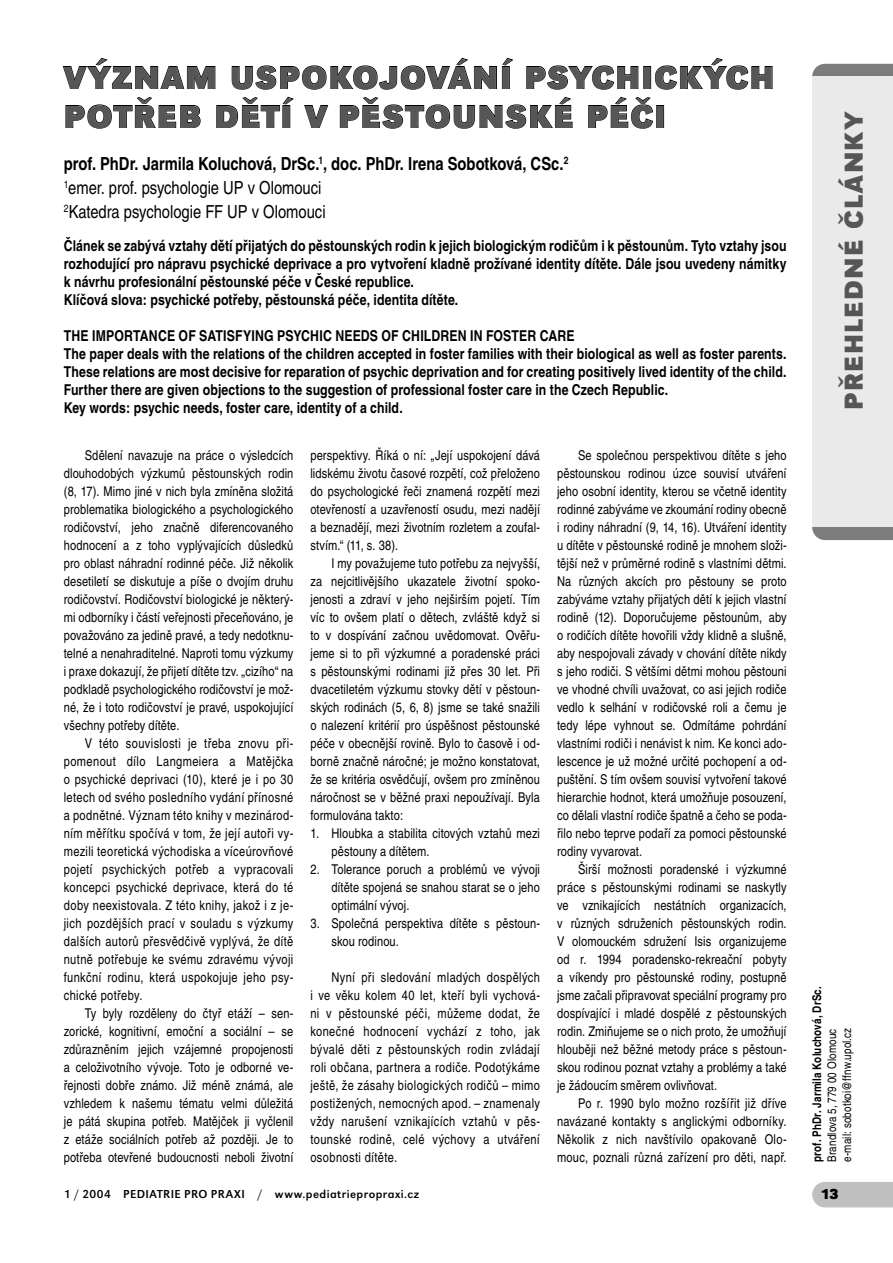
<style>
.page{position:relative;width:893px;height:1263px;background:#fff}
.page>*{position:absolute;margin:0;border:0;box-sizing:border-box;transform-origin:0 0}
.n_nadpis{font:700 33px/39px "URW Grotesk TEE";letter-spacing:.05em;color:#565656}
.n_boční_pruh{font:700 27px "URW Grotesk TEE";letter-spacing:.045em;color:#565656}
.n_autor_pod_nadpisem{font:condensed 18px/24px "Nimbus San LEE";letter-spacing:-.005em;color:#000}
.n_návěstí{font:700 condensed 15px/18px "Nimbus San LEE";letter-spacing:.005em;color:#000;text-align:justify}
.t1{font:700 15px "URW Grotesk TEE";color:#000}
.n_text{font:condensed 13.5px/18px "Nimbus San LEE";letter-spacing:.01em;color:#000;text-align:justify}
.n_odrážka{font:condensed 13.5px/18px "Nimbus San LEE";letter-spacing:.01em;color:#000}
.n_adresa_pro_korespondenci{font:condensed 12px/15px "Nimbus San LEE";letter-spacing:.015em;color:#000}
.t2{font:12px "URW Grotesk TEE";letter-spacing:.035em;color:#000}
.s1{font-weight:700}
</style>
<div class="page">
<svg style="left:812px;top:64px;width:81px;height:476px;background:#848484"></svg>
<div style="left:812px;top:1182px;width:81px;height:25px;background:#c0c0c0"></div>
<div style="left:812px;top:77px;width:81px;height:450px;background:#eaeaea"></div>
<svg style="left:62px;top:57px;width:154px;height:32px"></svg>
<svg style="left:231px;top:57px;width:283px;height:33px"></svg>
<svg style="left:526px;top:65px;width:113px;height:25px"></svg>
<div style="left:643px;top:66px;width:8px;height:23px;border:1px solid #000"></div>
<svg style="left:655px;top:57px;width:118px;height:33px"></svg>
<svg style="left:65px;top:97px;width:136px;height:32px"></svg>
<svg style="left:216px;top:96px;width:78px;height:32px"></svg>
<svg style="left:304px;top:105px;width:25px;height:23px"></svg>
<svg style="left:340px;top:96px;width:233px;height:33px"></svg>
<svg style="left:588px;top:96px;width:65px;height:33px"></svg>
<div style="left:656px;top:105px;width:8px;height:23px;border:1px solid #000"></div>
<p class="n_nadpis" style="left:64px;top:58px;width:712px">VÝZNAM USPOKOJOVÁNÍ PSYCHICKÝCH<br>POTŘEB DĚTÍ V PĚSTOUNSKÉ PÉČI</p>
<p class="n_autor_pod_nadpisem" style="left:64px;top:151px;width:506px"><span class="s1">prof. PhDr. Jarmila Koluchová, DrSc.</span><sup>1</sup><span class="s1">, doc. PhDr. Irena Sobotková, CSc.</span><sup>2<br></sup><sup>1</sup>emer. prof. psychologie UP v Olomouci<br><sup>2</sup>Katedra psychologie FF UP v Olomouci</p>
<p class="n_návěstí" style="left:64px;top:237px;width:724px">Článek se zabývá vztahy dětí přijatých do pěstounských rodin k jejich biologickým rodičům i k pěstounům. Tyto vztahy jsou rozhodující pro nápravu psychické deprivace a pro vytvoření kladně prožívané identity dítěte. Dále jsou uvedeny námitky k návrhu profesionální pěstounské péče v České republice.</p>
<p class="n_návěstí" style="left:64px;top:291px;width:396px">Klíčová slova: psychické potřeby, pěstounská péče, identita dítěte.</p>
<p class="n_návěstí" style="left:64px;top:327px;width:512px">THE IMPORTANCE OF SATISFYING PSYCHIC NEEDS OF CHILDREN IN FOSTER CARE</p>
<p class="n_návěstí" style="left:64px;top:345px;width:724px">The paper deals with the relations of the children accepted in foster families with their biological as well as foster parents.<br>These relations are most decisive for reparation of psychic deprivation and for creating positively lived identity of the child.<br>Further there are given objections to the suggestion of professional foster care in the Czech Republic.</p>
<p class="n_návěstí" style="left:64px;top:399px;width:340px">Key words: psychic needs, foster care, identity of a child.</p>
<p class="n_text" style="left:64px;top:446px;width:231px;text-indent:21px">Sdělení navazuje na práce o výsledcích dlouhodobých výzkumů pěstounských rodin (8, 17). Mimo jiné v nich byla zmíněna složitá problematika biologického a psychologického rodičovství, jeho značně diferencovaného hodnocení a z toho vyplývajících důsledků pro oblast náhradní rodinné péče. Již několik desetiletí se diskutuje a píše o dvojím druhu rodičovství. Rodičovství biologické je některý&shy;mi odborníky i částí veřejnosti přeceňováno, je považováno za jedině pravé, a tedy nedotknu&shy;telné a nenahraditelné. Naproti tomu výzkumy i praxe dokazují, že přijetí dítěte tzv. „cizího“ na podkladě psychologického rodičovství je mož&shy;né, že i toto rodičovství je pravé, uspokojující všechny potřeby dítěte.</p>
<p class="n_text" style="left:64px;top:734px;width:231px;text-indent:21px">V této souvislosti je třeba znovu při&shy;pomenout dílo Langmeiera a Matějčka o psychické deprivaci (10), které je i po 30 letech od svého posledního vydání přínosné a podnětné. Význam této knihy v mezinárod&shy;ním měřítku spočívá v tom, že její autoři vy&shy;mezili teoretická východiska a víceúrovňové pojetí psychických potřeb a vypracovali koncepci psychické deprivace, která do té doby neexistovala. Z této knihy, jakož i z je&shy;jich pozdějších prací v souladu s výzkumy dalších autorů přesvědčivě vyplývá, že dítě nutně potřebuje ke svému zdravému vývoji funkční rodinu, která uspokojuje jeho psy&shy;chické potřeby.</p>
<p class="n_text" style="left:64px;top:1004px;width:231px;text-indent:21px">Ty byly rozděleny do čtyř etáží – sen&shy;zorické, kognitivní, emoční a sociální – se zdůrazněním jejich vzájemné propojenosti a celoživotního vývoje. Toto je odborné ve&shy;řejnosti dobře známo. Již méně známá, ale vzhledem k našemu tématu velmi důležitá je pátá skupina potřeb. Matějček ji vyčlenil z etáže sociálních potřeb až později. Je to potřeba otevřené budoucnosti neboli životní</p>
<p class="n_text" style="left:310px;top:446px;width:231px">perspektivy. Říká o ní: „Její uspokojení dává lidskému životu časové rozpětí, což přeloženo do psychologické řeči znamená rozpětí mezi otevřeností a uzavřeností osudu, mezi nadějí a beznadějí, mezi životním rozletem a zoufal&shy;stvím.“ (11, s. 38).</p>
<p class="n_text" style="left:310px;top:554px;width:231px;text-indent:21px">I my považujeme tuto potřebu za nejvyšší, za nejcitlivějšího ukazatele životní spoko&shy;jenosti a zdraví v jeho nejširším pojetí. Tím víc to ovšem platí o dětech, zvláště když si to v dospívání začnou uvědomovat. Ověřu&shy;jeme si to při výzkumné a poradenské práci s pěstounskými rodinami již přes 30 let. Při dvacetiletém výzkumu stovky dětí v pěstoun&shy;ských rodinách (5, 6, 8) jsme se také snažili o nalezení kritérií pro úspěšnost pěstounské péče v obecnější rovině. Bylo to časově i od&shy;borně značně náročné; je možno konstatovat, že se kritéria osvědčují, ovšem pro zmíněnou náročnost se v běžné praxi nepoužívají. Byla formulována takto:</p>
<p class="n_odrážka" style="left:331px;top:824px;width:210px;text-indent:-21px">1. Hloubka a stabilita citových vztahů mezi pěstouny a dítětem.</p>
<p class="n_odrážka" style="left:331px;top:860px;width:210px;text-align:justify;text-indent:-21px">2. Tolerance poruch a problémů ve vývoji dítěte spojená se snahou starat se o jeho optimální vývoj.</p>
<p class="n_odrážka" style="left:331px;top:914px;width:210px;text-indent:-21px">3. Společná perspektiva dítěte s pěstoun&shy;skou rodinou.</p>
<p class="n_text" style="left:310px;top:968px;width:231px;text-indent:21px">Nyní při sledování mladých dospělých i ve věku kolem 40 let, kteří byli vychová&shy;ni v pěstounské péči, můžeme dodat, že konečné hodnocení vychází z toho, jak bývalé děti z pěstounských rodin zvládají roli občana, partnera a rodiče. Podotýkáme ještě, že zásahy biologických rodičů – mimo postižených, nemocných apod. – znamenaly vždy narušení vznikajících vztahů v pěs&shy;tounské rodině, celé výchovy a utváření osobnosti dítěte.</p>
<p class="n_text" style="left:557px;top:446px;width:231px;text-indent:21px">Se společnou perspektivou dítěte s jeho pěstounskou rodinou úzce souvisí utváření jeho osobní identity, kterou se včetně identity rodinné zabýváme ve zkoumání rodiny obecně i rodiny náhradní (9, 14, 16). Utváření identity u dítěte v pěstounské rodině je mnohem složi&shy;tější než v průměrné rodině s vlastními dětmi.<br>Na různých akcích pro pěstouny se proto zabýváme vztahy přijatých dětí k jejich vlastní rodině (12). Doporučujeme pěstounům, aby o rodičích dítěte hovořili vždy klidně a slušně, aby nespojovali závady v chování dítěte nikdy s jeho rodiči. S většími dětmi mohou pěstouni ve vhodné chvíli uvažovat, co asi jejich rodiče vedlo k selhání v rodičovské roli a čemu je tedy lépe vyhnout se. Odmítáme pohrdání vlastními rodiči i nenávist k nim. Ke konci ado&shy;lescence je už možné určité pochopení a od&shy;puštění. S tím ovšem souvisí vytvoření takové hierarchie hodnot, která umožňuje posouzení, co dělali vlastní rodiče špatně a čeho se poda&shy;řilo nebo teprve podaří za pomoci pěstounské rodiny vyvarovat.</p>
<p class="n_text" style="left:557px;top:860px;width:231px;text-indent:21px">Širší možnosti poradenské i výzkumné práce s pěstounskými rodinami se naskytly ve vznikajících nestátních organizacích, v různých sdruženích pěstounských rodin.<br>V olomouckém sdružení Isis organizujeme od r. 1994 poradensko-rekreační pobyty a víkendy pro pěstounské rodiny, postupně jsme začali připravovat speciální programy pro dospívající i mladé dospělé z pěstounských rodin. Zmiňujeme se o nich proto, že umožňují hlouběji než běžné metody práce s pěstoun&shy;skou rodinou poznat vztahy a problémy a také je žádoucím směrem ovlivňovat.</p>
<p class="n_text" style="left:557px;top:1094px;width:231px;text-indent:21px">Po r. 1990 bylo možno rozšířit již dříve navázané kontakty s anglickými odborníky.<br>Několik z nich navštívilo opakovaně Olo&shy;mouc, poznali různá zařízení pro děti, např.</p>
<p class="n_boční_pruh" style="left:838px;top:410px;width:301px;rotate:-90deg">PŘEHLEDNÉ ČLÁNKY</p>
<p class="n_adresa_pro_korespondenci" style="left:810px;top:1162px;width:177px;rotate:-90deg"><span class="s1">prof. PhDr. Jarmila Koluchová, DrSc.<br></span>Brandlova 5, 779 00 Olomouc<br>e-mail: sobotkoi@ffnw.upol.cz</p>
<p class="t2" style="left:64px;top:1187px;width:357px">1 / 2004 PEDIATRIE PRO PRAXI / www.pediatriepropraxi.cz</p>
<p class="t1" style="left:821px;top:1185px;width:20px">13</p>
</div>
